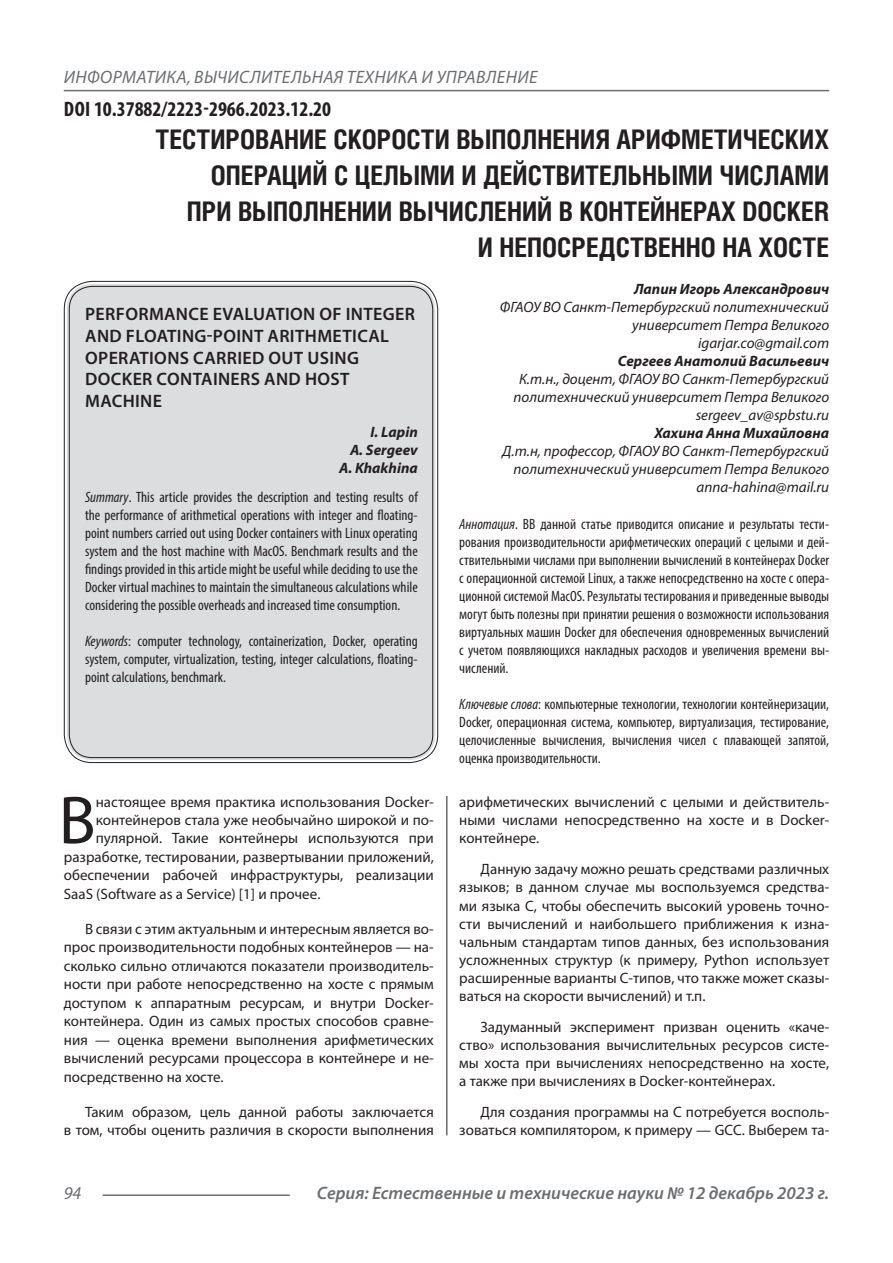
<style>
.page{position:relative;width:893px;height:1263px;background:#fff}
.page>*{position:absolute;margin:0;border:0;box-sizing:border-box;transform-origin:0 0}
.Статья_текст_первый{font:68.4px "Myriad Pro";color:#231f20}
.Статья_название{font:700 27px/36px "Helios Cond C";color:#231f20;text-align:right}
.ДОИ{font:700 condensed 21px "Myriad Pro";color:#231f20}
.Статья_название_англ{font:600 18px/21.6px "Myriad Pro";letter-spacing:.02em;color:#231f20}
.t1{font:italic 600 18px "Myriad Pro";color:#6c6d70}
.t2{font:italic 18px "Myriad Pro";letter-spacing:.02em;color:#6c6d70}
.Статья_текст{font:15px/18.1px "Myriad Pro";color:#231f20;text-align:justify}
.Статья_аннотация_тек{font:condensed 15px/18px "Myriad Pro";color:#231f20;text-align:justify}
.Статья_аннотация_анг{font:condensed 15px/18px "Myriad Pro";color:#231f20;text-align:justify}
.Статья_автор_инфо{font:italic 15px/18px "Myriad Pro";color:#231f20;text-align:right}
.Статья_текст_первый-2{font:15px "Myriad Pro";color:#231f20}
.Статья_автор_инфо-2{font:italic 700 15px "Myriad Pro";color:#231f20}
.Статья_автор_англ{font:italic 700 15px "Myriad Pro";color:#231f20}
.s1{font-style:italic}
</style>
<div class="page">
<hr style="left:446px;top:128px;width:1px;height:1007px;background:#231f20">
<hr style="left:103px;top:1194px;width:187px;height:2px;background:#6c6d70">
<hr style="left:64px;top:90px;width:765px;height:1px;background:#6c6d70">
<div style="left:442px;top:128px;width:10px;height:668px;background:#fff"></div>
<div style="left:67px;top:284px;width:368px;height:476px;background:#dcdddf;border-radius:26px"></div>
<p class="t2" style="left:64px;top:66px;width:475px">ИНФОРМАТИКА, ВЫЧИСЛИТЕЛЬНАЯ ТЕХНИКА И УПРАВЛЕНИЕ</p>
<p class="ДОИ" style="left:64px;top:96px;width:269px">DOI 10.37882/2223-2966.2023.12.20</p>
<p class="Статья_название" style="left:156px;top:121px;width:675px">ТЕСТИРОВАНИЕ СКОРОСТИ ВЫПОЛНЕНИЯ АРИФМЕТИЧЕСКИХ ОПЕРАЦИЙ С ЦЕЛЫМИ И ДЕЙСТВИТЕЛЬНЫМИ ЧИСЛАМИ<br>ПРИ ВЫПОЛНЕНИИ ВЫЧИСЛЕНИЙ В КОНТЕЙНЕРАХ DOCKER<br>И НЕПОСРЕДСТВЕННО НА ХОСТЕ</p>
<p class="Статья_автор_инфо-2" style="left:634px;top:279px;width:197px">Лапин Игорь Александрович</p>
<p class="Статья_автор_инфо" style="left:500px;top:298px;width:331px">ФГАОУ ВО Санкт-Петербургский политехнический университет Петра Великого</p>
<p class="Статья_автор_инфо" style="left:698px;top:334px;width:133px">igarjar.co@gmail.com</p>
<p class="Статья_автор_инфо-2" style="left:618px;top:351px;width:213px">Сергеев Анатолий Васильевич</p>
<p class="Статья_автор_инфо" style="left:513px;top:370px;width:317px;text-align:center">К.т.н., доцент, ФГАОУ ВО Санкт-Петербургский политехнический университет Петра Великого</p>
<p class="Статья_автор_инфо" style="left:696px;top:406px;width:135px">sergeev_av@spbstu.ru</p>
<p class="Статья_автор_инфо-2" style="left:654px;top:423px;width:176px">Хахина Анна Михайловна</p>
<p class="Статья_автор_инфо" style="left:503px;top:442px;width:328px">Д.т.н, профессор, ФГАОУ ВО Санкт-Петербургский политехнический университет Петра Великого</p>
<p class="Статья_автор_инфо" style="left:697px;top:478px;width:134px">anna-hahina@mail.ru</p>
<p class="Статья_аннотация_тек" style="left:459px;top:515px;width:371px"><span class="s1">Аннотация</span>. ВВ данной статье приводится описание и результаты тести&shy;рования производительности арифметических операций с целыми и дей&shy;ствительными числами при выполнении вычислений в контейнерах Docker с операционной системой Linux, а также непосредственно на хосте с опера&shy;ционной системой MacOS. Результаты тестирования и приведенные выводы могут быть полезны при принятии решения о возможности использования виртуальных машин Docker для обеспечения одновременных вычислений с учетом появляющихся накладных расходов и увеличения времени вы&shy;числений.</p>
<p class="Статья_аннотация_тек" style="left:459px;top:695px;width:371px"><span class="s1">Ключевые слова</span>: компьютерные технологии, технологии контейнеризации, Docker, операционная система, компьютер, виртуализация, тестирование, целочисленные вычисления, вычисления чисел с плавающей запятой, оценка производительности.</p>
<p class="Статья_название_англ" style="left:85px;top:303px;width:331px">PERFORMANCE EVALUATION OF INTEGER<br>AND FLOATING-POINT ARITHMETICAL<br>OPERATIONS CARRIED OUT USING<br>DOCKER CONTAINERS AND HOST<br>MACHINE</p>
<p class="Статья_автор_англ" style="left:370px;top:422px;width:49px">I. Lapin</p>
<p class="Статья_автор_англ" style="left:350px;top:440px;width:69px">A. Sergeev</p>
<p class="Статья_автор_англ" style="left:339px;top:458px;width:80px">A. Khakhina</p>
<p class="Статья_аннотация_анг" style="left:85px;top:488px;width:334px"><span class="s1">Summary</span>. This article provides the description and testing results of the performance of arithmetical operations with integer and floating&shy;point numbers carried out using Docker containers with Linux operating system and the host machine with MacOS. Benchmark results and the findings provided in this article might be useful while deciding to use the Docker virtual machines to maintain the simultaneous calculations while considering the possible overheads and increased time consumption.</p>
<p class="Статья_аннотация_анг" style="left:85px;top:632px;width:334px"><span class="s1">Keywords</span>: computer technology, containerization, Docker, operating system, computer, virtualization, testing, integer calculations, floating&shy;point calculations, benchmark.</p>
<p class="Статья_текст_первый" style="left:59px;top:778px;width:39px">В</p>
<p class="Статья_текст_первый-2" style="left:96px;top:793px;width:340px">настоящее время практика использования Docker-</p>
<p class="Статья_текст_первый-2" style="left:96px;top:811px;width:340px">контейнеров стала уже необычайно широкой и по-</p>
<p class="Статья_текст_первый-2" style="left:96px;top:829px;width:340px">пулярной. Такие контейнеры используются при</p>
<p class="Статья_текст_первый-2" style="left:64px;top:847px;width:371px">разработке, тестировании, развертывании приложений,</p>
<p class="Статья_текст_первый-2" style="left:64px;top:866px;width:371px">обеспечении рабочей инфраструктуры, реализации</p>
<p class="Статья_текст_первый-2" style="left:64px;top:884px;width:258px">SaaS (Software as a Service) [1] и прочее.</p>
<p class="Статья_текст" style="left:64px;top:919px;width:371px;text-indent:21px">В связи с этим актуальным и интересным является во&shy;прос производительности подобных контейнеров — на&shy;сколько сильно отличаются показатели производитель&shy;ности при работе непосредственно на хосте с прямым доступом к аппаратным ресурсам, и внутри Docker&shy;контейнера. Один из самых простых способов сравне&shy;ния — оценка времени выполнения арифметических вычислений ресурсами процессора в контейнере и не&shy;посредственно на хосте.</p>
<p class="Статья_текст" style="left:64px;top:1102px;width:371px;text-align:right">Таким образом, цель данной работы заключается<br>в том, чтобы оценить различия в скорости выполнения</p>
<p class="Статья_текст" style="left:459px;top:793px;width:371px">арифметических вычислений с целыми и действитель&shy;ными числами непосредственно на хосте и в Docker&shy;контейнере.</p>
<p class="Статья_текст" style="left:459px;top:860px;width:371px;text-indent:21px">Данную задачу можно решать средствами различных языков; в данном случае мы воспользуемся средства&shy;ми языка C, чтобы обеспечить высокий уровень точно&shy;сти вычислений и наибольшего приближения к изна&shy;чальным стандартам типов данных, без использования усложненных структур (к примеру, Python использует расширенные варианты C-типов, что также может сказы&shy;ваться на скорости вычислений) и т.п.</p>
<p class="Статья_текст" style="left:459px;top:1018px;width:371px;text-indent:21px">Задуманный эксперимент призван оценить «каче&shy;ство» использования вычислительных ресурсов систе&shy;мы хоста при вычислениях непосредственно на хосте, а также при вычислениях в Docker-контейнерах.</p>
<p class="Статья_текст" style="left:459px;top:1103px;width:371px;text-align:right">Для создания программы на С потребуется восполь&shy;зоваться компилятором, к примеру — GCC. Выберем та-</p>
<p class="t2" style="left:64px;top:1182px;width:19px">94</p>
<p class="t1" style="left:317px;top:1182px;width:514px">Серия: Естественные и технические науки № 12 декабрь 2023 г.</p>
</div>
